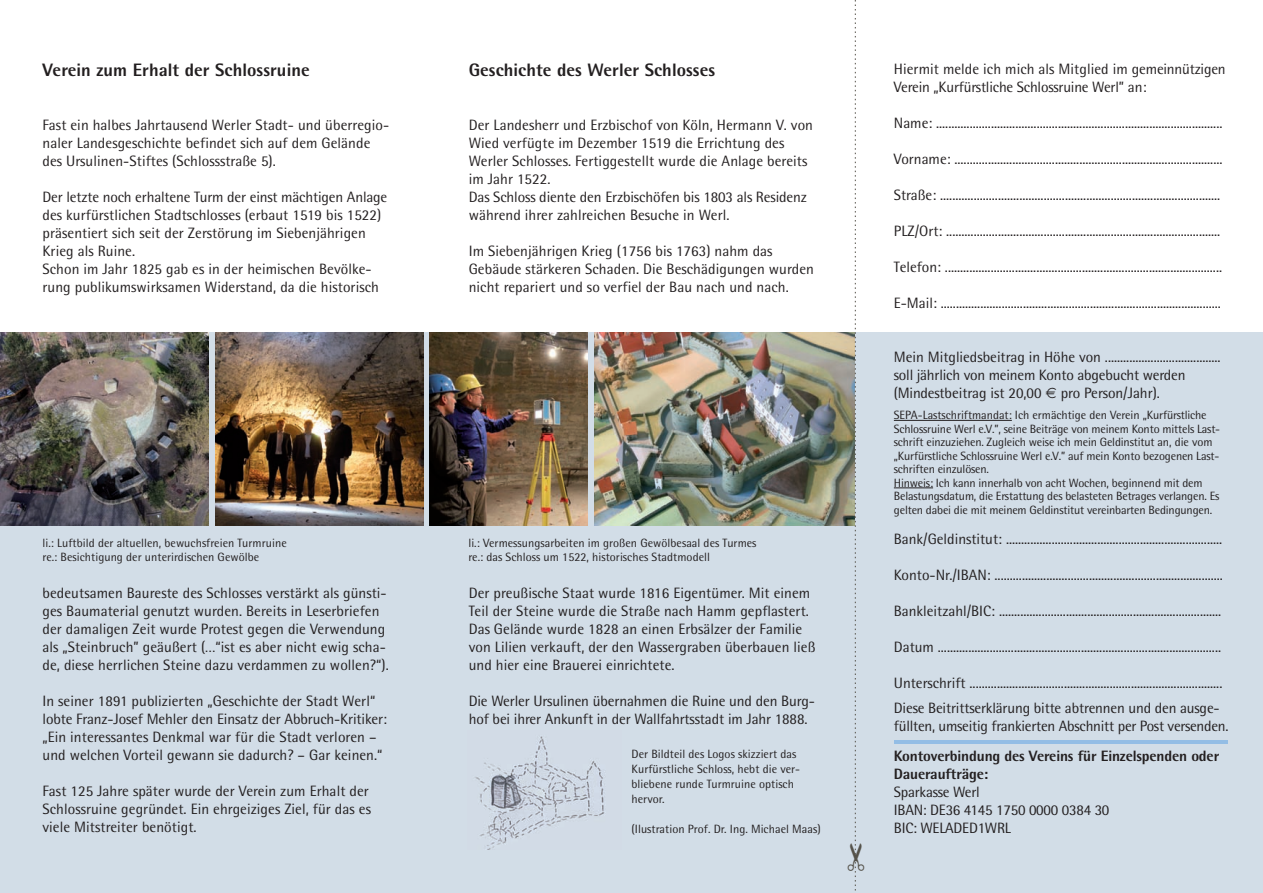
<style>
.page{position:relative;width:1263px;height:893px;background:#fff}
.page>*{position:absolute;margin:0;border:0;box-sizing:border-box;transform-origin:0 0}
.t1{font:800 18px "Rotis Semi Sans";letter-spacing:.005em;color:#231f20}
.t2{font:15px/18px "Rotis Semi Sans";letter-spacing:.005em;color:#231f20}
.t3{font:15px/18px "Rotis Semi Sans";letter-spacing:-.015em;color:#231f20}
.t4{font:800 15px/18px "Rotis Semi Sans";letter-spacing:-.01em;color:#231f20}
.t5{font:12px/13.5px "Rotis Semi Sans";letter-spacing:-.01em;color:#231f20}
</style>
<div class="page">
<div style="left:1px;top:332px;width:1262px;height:561px;background:#d2dde7"></div>
<img style="left:215px;top:332px;width:208px;height:194px">
<img style="left:0;top:332px;width:209px;height:194px">
<img style="left:594px;top:332px;width:254px;height:194px">
<img style="left:475px;top:736px;width:130px;height:113px">
<img style="left:430px;top:332px;width:158px;height:194px">
<hr style="left:894px;top:420px;width:118px;height:1px;background:#231f20">
<hr style="left:894px;top:488px;width:39px;height:1px;background:#231f20">
<hr style="left:894px;top:741px;width:334px;height:3px;background:#93bde5">
<svg style="left:848px;top:0;width:8px;height:891px"></svg>
<p class="t1" style="left:43px;top:64px;width:269px">Verein zum Erhalt der Schlossruine</p>
<p class="t2" style="left:43px;top:118px;width:348px">Fast ein halbes Jahrtausend Werler Stadt- und überregio&shy;naler Landesgeschichte befindet sich auf dem Gelände des Ursulinen-Stiftes (Schlossstraße 5).</p>
<p class="t2" style="left:43px;top:190px;width:346px">Der letzte noch erhaltene Turm der einst mächtigen Anlage des kurfürstlichen Stadtschlosses (erbaut 1519 bis 1522) präsentiert sich seit der Zerstörung im Siebenjährigen Krieg als Ruine.<br>Schon im Jahr 1825 gab es in der heimischen Bevölke&shy;rung publikumswirksamen Widerstand, da die historisch</p>
<p class="t1" style="left:469px;top:64px;width:248px">Geschichte des Werler Schlosses</p>
<p class="t2" style="left:469px;top:118px;width:346px">Der Landesherr und Erzbischof von Köln, Hermann V. von Wied verfügte im Dezember 1519 die Errichtung des Werler Schlosses. Fertiggestellt wurde die Anlage bereits im Jahr 1522.<br>Das Schloss diente den Erzbischöfen bis 1803 als Residenz während ihrer zahlreichen Besuche in Werl.</p>
<p class="t2" style="left:469px;top:244px;width:347px">Im Siebenjährigen Krieg (1756 bis 1763) nahm das<br>Gebäude stärkeren Schaden. Die Beschädigungen wurden nicht repariert und so verfiel der Bau nach und nach.</p>
<p class="t5" style="left:43px;top:538px;width:246px">li.: Luftbild der altuellen, bewuchsfreien Turmruine re.: Besichtigung der unterirdischen Gewölbe</p>
<p class="t5" style="left:468px;top:538px;width:290px">li.: Vermessungsarbeiten im großen Gewölbesaal des Turmes re.: das Schloss um 1522, historisches Stadtmodell</p>
<p class="t2" style="left:43px;top:586px;width:348px">bedeutsamen Baureste des Schlosses verstärkt als günsti&shy;ges Baumaterial genutzt wurden. Bereits in Leserbriefen der damaligen Zeit wurde Protest gegen die Verwendung als „Steinbruch” geäußert (…“ist es aber nicht ewig scha&shy;de, diese herrlichen Steine dazu verdammen zu wollen?“).</p>
<p class="t2" style="left:42px;top:694px;width:346px">In seiner 1891 publizierten „Geschichte der Stadt Werl“ lobte Franz-Josef Mehler den Einsatz der Abbruch-Kritiker: „Ein interessantes Denkmal war für die Stadt verloren – und welchen Vorteil gewann sie dadurch? – Gar keinen.“</p>
<p class="t2" style="left:43px;top:784px;width:330px">Fast 125 Jahre später wurde der Verein zum Erhalt der<br>Schlossruine gegründet. Ein ehrgeiziges Ziel, für das es viele Mitstreiter benötigt.</p>
<p class="t2" style="left:469px;top:586px;width:348px">Der preußische Staat wurde 1816 Eigentümer. Mit einem Teil der Steine wurde die Straße nach Hamm gepflastert.<br>Das Gelände wurde 1828 an einen Erbsälzer der Familie von Lilien verkauft, der den Wassergraben überbauen ließ und hier eine Brauerei einrichtete.</p>
<p class="t2" style="left:469px;top:694px;width:348px">Die Werler Ursulinen übernahmen die Ruine und den Burg&shy;hof bei ihrer Ankunft in der Wallfahrtsstadt im Jahr 1888.</p>
<p class="t5" style="left:631px;top:747px;width:170px;line-height:15px">Der Bildteil des Logos skizziert das<br>Kurfürstliche Schloss, hebt die ver&shy;bliebene runde Turmruine optisch hervor.</p>
<p class="t5" style="left:631px;top:823px;width:191px">(Ilustration Prof. Dr. Ing. Michael Maas)</p>
<p class="t3" style="left:894px;top:62px;width:333px">Hiermit melde ich mich als Mitglied im gemeinnützigen<br>Verein „Kurfürstliche Schlossruine Werl” an:</p>
<p class="t2" style="left:894px;top:116px;width:330px">Name: ..............................................................................................</p>
<p class="t2" style="left:894px;top:152px;width:330px">Vorname: ........................................................................................</p>
<p class="t2" style="left:894px;top:188px;width:328px">Straße: ............................................................................................</p>
<p class="t2" style="left:894px;top:224px;width:328px">PLZ/Ort: ..........................................................................................</p>
<p class="t2" style="left:894px;top:260px;width:330px">Telefon: ...........................................................................................</p>
<p class="t2" style="left:894px;top:296px;width:329px">E-Mail: ............................................................................................</p>
<p class="t2" style="left:894px;top:350px;width:328px">Mein Mitgliedsbeitrag in Höhe von ...................................... soll jährlich von meinem Konto abgebucht werden (Mindestbeitrag ist 20,00</p>
<p class="t2" style="left:1061px;top:386px;width:101px">pro Person/Jahr).</p>
<p class="t5" style="left:894px;top:410px;width:328px">SEPA-Lastschriftmandat: Ich ermächtige den Verein „Kurfürstliche Schlossruine Werl e.V.”, seine Beiträge von meinem Konto mittels Last&shy;schrift einzuziehen. Zugleich weise ich mein Geldinstitut an, die vom „Kurfürstliche Schlossruine Werl e.V.” auf mein Konto bezogenen Last&shy;schriften einzulösen.<br>Hinweis: Ich kann innerhalb von acht Wochen, beginnend mit dem Belastungsdatum, die Erstattung des belasteten Betrages verlangen. Es gelten dabei die mit meinem Geldinstitut vereinbarten Bedingungen.</p>
<p class="t2" style="left:894px;top:531px;width:330px">Bank/Geldinstitut: .......................................................................</p>
<p class="t2" style="left:894px;top:567px;width:331px">Konto-Nr./IBAN: ...........................................................................</p>
<p class="t2" style="left:894px;top:603px;width:329px">Bankleitzahl/BIC: .........................................................................</p>
<p class="t2" style="left:894px;top:639px;width:329px">Datum .............................................................................................</p>
<p class="t2" style="left:894px;top:675px;width:330px">Unterschrift ...................................................................................</p>
<p class="t3" style="left:894px;top:701px;width:336px">Diese Beitrittserklärung bitte abtrennen und den ausge&shy;füllten, umseitig frankierten Abschnitt per Post versenden.</p>
<p class="t4" style="left:894px;top:749px;width:327px">Kontoverbindung des Vereins für Einzelspenden oder<br>Daueraufträge:</p>
<p class="t3" style="left:894px;top:785px;width:217px">Sparkasse Werl<br>IBAN: DE36 4145 1750 0000 0384 30<br>BIC: WELADED1WRL</p>
</div>
